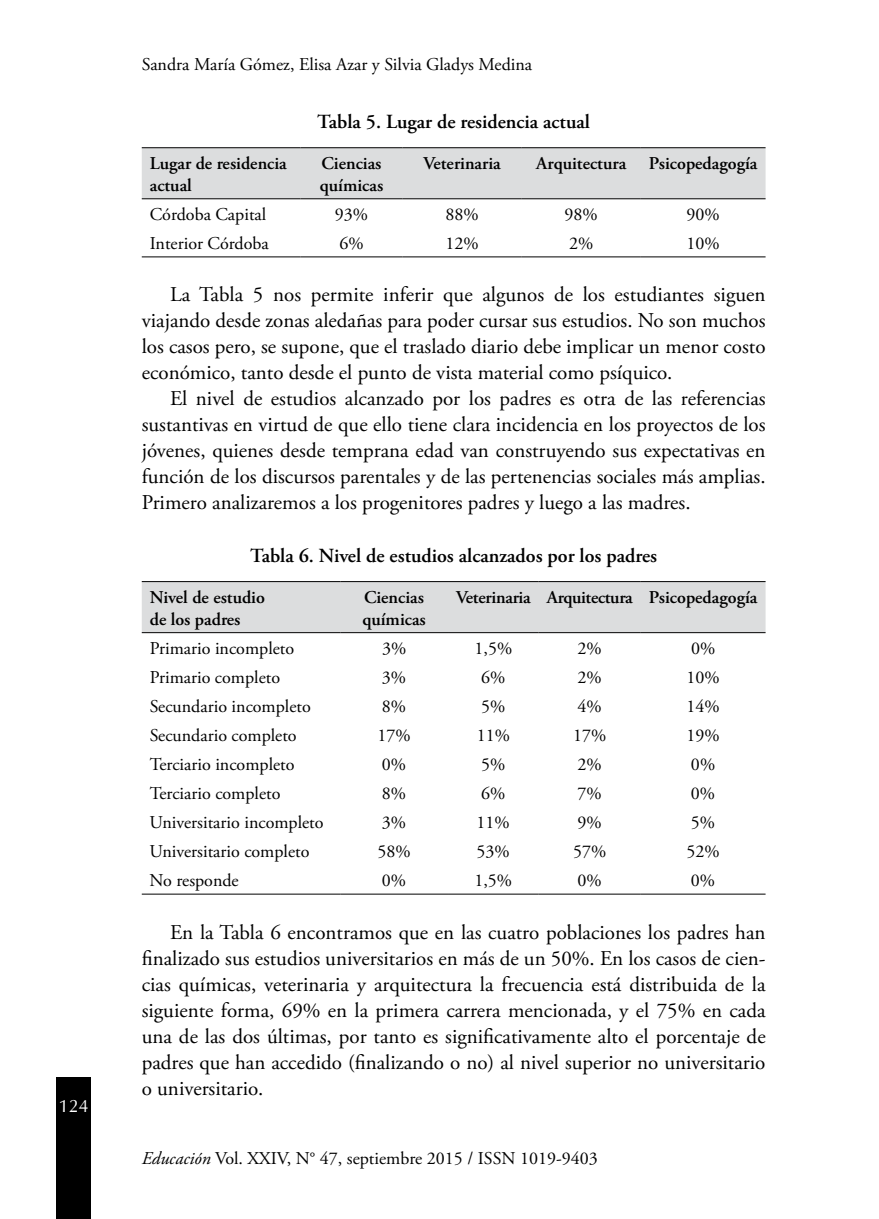
<style>
.page{position:relative;width:879px;height:1219px;background:#fff}
.page>*{position:absolute;margin:0;border:0;box-sizing:border-box;transform-origin:0 0}
.t1{font:21px/26px "Adobe Garamond Pro";color:#000;text-align:justify}
.t2{font:600 20px "Adobe Garamond Pro";color:#000}
.t3{font:18px "Adobe Garamond Pro";color:#000}
.t4{font:600 18px/22px "Adobe Garamond Pro";color:#000}
.t5{font:600 18px "Adobe Garamond Pro";letter-spacing:-.02em;color:#000}
.t6{font:18px "Zapf Humanist 601 BT";color:#fff}
.s1{font-style:italic}
</style>
<div class="page">
<div style="left:57px;top:1077px;width:34px;height:142px;background:#000"></div>
<div style="left:142px;top:148px;width:623px;height:52px;background:#dcddde"></div>
<hr style="left:142px;top:147px;width:158px;height:1px;background:#000">
<hr style="left:300px;top:147px;width:103px;height:1px;background:#000">
<hr style="left:403px;top:147px;width:119px;height:1px;background:#000">
<hr style="left:522px;top:147px;width:119px;height:1px;background:#000">
<hr style="left:641px;top:147px;width:124px;height:1px;background:#000">
<hr style="left:142px;top:198px;width:158px;height:1px;background:#000">
<hr style="left:300px;top:198px;width:103px;height:1px;background:#000">
<hr style="left:403px;top:198px;width:119px;height:1px;background:#000">
<hr style="left:522px;top:198px;width:119px;height:1px;background:#000">
<hr style="left:641px;top:198px;width:124px;height:1px;background:#000">
<hr style="left:142px;top:256px;width:158px;height:1px;background:#000">
<hr style="left:300px;top:256px;width:103px;height:1px;background:#000">
<hr style="left:403px;top:256px;width:119px;height:1px;background:#000">
<hr style="left:522px;top:256px;width:119px;height:1px;background:#000">
<hr style="left:641px;top:256px;width:124px;height:1px;background:#000">
<div style="left:142px;top:582px;width:623px;height:50px;background:#dcddde"></div>
<svg style="left:142px;top:633px;width:623px;height:261px"></svg>
<hr style="left:142px;top:581px;width:198px;height:1px;background:#000">
<hr style="left:340px;top:581px;width:108px;height:1px;background:#000">
<hr style="left:448px;top:581px;width:91px;height:1px;background:#000">
<hr style="left:539px;top:581px;width:102px;height:1px;background:#000">
<hr style="left:641px;top:581px;width:124px;height:1px;background:#000">
<hr style="left:142px;top:894px;width:198px;height:1px;background:#000">
<hr style="left:340px;top:894px;width:108px;height:1px;background:#000">
<hr style="left:448px;top:894px;width:91px;height:1px;background:#000">
<hr style="left:539px;top:894px;width:102px;height:1px;background:#000">
<hr style="left:641px;top:894px;width:124px;height:1px;background:#000">
<hr style="left:142px;top:632px;width:198px;height:1px;background:#000">
<hr style="left:340px;top:632px;width:108px;height:1px;background:#000">
<hr style="left:448px;top:632px;width:91px;height:1px;background:#000">
<hr style="left:539px;top:632px;width:102px;height:1px;background:#000">
<hr style="left:641px;top:632px;width:124px;height:1px;background:#000">
<p class="t6" style="left:59px;top:1094px;width:31px">124</p>
<p class="t3" style="left:142px;top:53px;width:392px">Sandra María Gómez, Elisa Azar y Silvia Gladys Medina</p>
<p class="t2" style="left:317px;top:110px;width:274px">Tabla 5. Lugar de residencia actual</p>
<p class="t4" style="left:150px;top:152px;width:139px">Lugar de residencia actual</p>
<p class="t4" style="left:320px;top:152px;width:65px">Ciencias químicas</p>
<p class="t4" style="left:423px;top:152px;width:79px">Veterinaria</p>
<p class="t4" style="left:536px;top:152px;width:223px">Arquitectura Psicopedagogía</p>
<p class="t3" style="left:150px;top:203px;width:118px">Córdoba Capital</p>
<p class="t3" style="left:335px;top:203px;width:35px">93%</p>
<p class="t3" style="left:445px;top:203px;width:35px">88%</p>
<p class="t3" style="left:564px;top:203px;width:35px">98%</p>
<p class="t3" style="left:686px;top:203px;width:35px">90%</p>
<p class="t3" style="left:150px;top:232px;width:120px">Interior Córdoba</p>
<p class="t3" style="left:339px;top:232px;width:26px">6%</p>
<p class="t3" style="left:445px;top:232px;width:35px">12%</p>
<p class="t3" style="left:569px;top:232px;width:26px">2%</p>
<p class="t3" style="left:686px;top:232px;width:35px">10%</p>
<p class="t1" style="left:142px;top:282px;width:625px;text-indent:28px">La Tabla 5 nos permite inferir que algunos de los estudiantes siguen viajando desde zonas aledañas para poder cursar sus estudios. No son muchos los casos pero, se supone, que el traslado diario debe implicar un menor costo económico, tanto desde el punto de vista material como psíquico.</p>
<p class="t1" style="left:142px;top:386px;width:625px;text-indent:28px">El nivel de estudios alcanzado por los padres es otra de las referencias sustantivas en virtud de que ello tiene clara incidencia en los proyectos de los jóvenes, quienes desde temprana edad van construyendo sus expectativas en función de los discursos parentales y de las pertenencias sociales más amplias.<br>Primero analizaremos a los progenitores padres y luego a las madres.</p>
<p class="t2" style="left:250px;top:544px;width:408px">Tabla 6. Nivel de estudios alcanzados por los padres</p>
<p class="t4" style="left:150px;top:586px;width:117px">Nivel de estudio de los padres</p>
<p class="t4" style="left:362px;top:586px;width:65px">Ciencias químicas</p>
<p class="t5" style="left:456px;top:587px;width:303px">Veterinaria Arquitectura Psicopedagogía</p>
<p class="t3" style="left:150px;top:637px;width:146px">Primario incompleto</p>
<p class="t3" style="left:382px;top:637px;width:26px">3%</p>
<p class="t3" style="left:474px;top:637px;width:39px">1,5%</p>
<p class="t3" style="left:577px;top:637px;width:26px">2%</p>
<p class="t3" style="left:691px;top:637px;width:26px">0%</p>
<p class="t3" style="left:150px;top:666px;width:132px">Primario completo</p>
<p class="t3" style="left:382px;top:666px;width:26px">3%</p>
<p class="t3" style="left:481px;top:666px;width:26px">6%</p>
<p class="t3" style="left:577px;top:666px;width:26px">2%</p>
<p class="t3" style="left:686px;top:666px;width:35px">10%</p>
<p class="t3" style="left:150px;top:695px;width:163px">Secundario incompleto</p>
<p class="t3" style="left:382px;top:695px;width:26px">8%</p>
<p class="t3" style="left:481px;top:695px;width:26px">5%</p>
<p class="t3" style="left:577px;top:695px;width:26px">4%</p>
<p class="t3" style="left:686px;top:695px;width:35px">14%</p>
<p class="t3" style="left:150px;top:724px;width:148px">Secundario completo</p>
<p class="t3" style="left:377px;top:724px;width:35px">17%</p>
<p class="t3" style="left:477px;top:724px;width:35px">11%</p>
<p class="t3" style="left:573px;top:724px;width:35px">17%</p>
<p class="t3" style="left:686px;top:724px;width:35px">19%</p>
<p class="t3" style="left:150px;top:753px;width:146px">Terciario incompleto</p>
<p class="t3" style="left:382px;top:753px;width:26px">0%</p>
<p class="t3" style="left:481px;top:753px;width:26px">5%</p>
<p class="t3" style="left:577px;top:753px;width:26px">2%</p>
<p class="t3" style="left:691px;top:753px;width:26px">0%</p>
<p class="t3" style="left:150px;top:782px;width:132px">Terciario completo</p>
<p class="t3" style="left:382px;top:782px;width:26px">8%</p>
<p class="t3" style="left:481px;top:782px;width:26px">6%</p>
<p class="t3" style="left:577px;top:782px;width:26px">7%</p>
<p class="t3" style="left:691px;top:782px;width:26px">0%</p>
<p class="t3" style="left:150px;top:811px;width:175px">Universitario incompleto</p>
<p class="t3" style="left:382px;top:811px;width:26px">3%</p>
<p class="t3" style="left:477px;top:811px;width:35px">11%</p>
<p class="t3" style="left:577px;top:811px;width:26px">9%</p>
<p class="t3" style="left:691px;top:811px;width:26px">5%</p>
<p class="t3" style="left:150px;top:841px;width:161px">Universitario completo</p>
<p class="t3" style="left:377px;top:841px;width:35px">58%</p>
<p class="t3" style="left:476px;top:841px;width:35px">53%</p>
<p class="t3" style="left:573px;top:841px;width:35px">57%</p>
<p class="t3" style="left:686px;top:841px;width:35px">52%</p>
<p class="t3" style="left:150px;top:870px;width:91px">No responde</p>
<p class="t3" style="left:382px;top:870px;width:26px">0%</p>
<p class="t3" style="left:474px;top:870px;width:39px">1,5%</p>
<p class="t3" style="left:577px;top:870px;width:26px">0%</p>
<p class="t3" style="left:691px;top:870px;width:26px">0%</p>
<p class="t1" style="left:142px;top:920px;width:625px;text-indent:28px">En la Tabla 6 encontramos que en las cuatro poblaciones los padres han finalizado sus estudios universitarios en más de un 50%. En los casos de cien&shy;cias químicas, veterinaria y arquitectura la frecuencia está distribuida de la siguiente forma, 69% en la primera carrera mencionada, y el 75% en cada una de las dos últimas, por tanto es significativamente alto el porcentaje de padres que han accedido (finalizando o no) al nivel superior no universitario o universitario.</p>
<p class="t3" style="left:142px;top:1147px;width:457px"><span class="s1">Educación</span> Vol. XXIV, N° 47, septiembre 2015 / ISSN 1019-9403</p>
</div>
